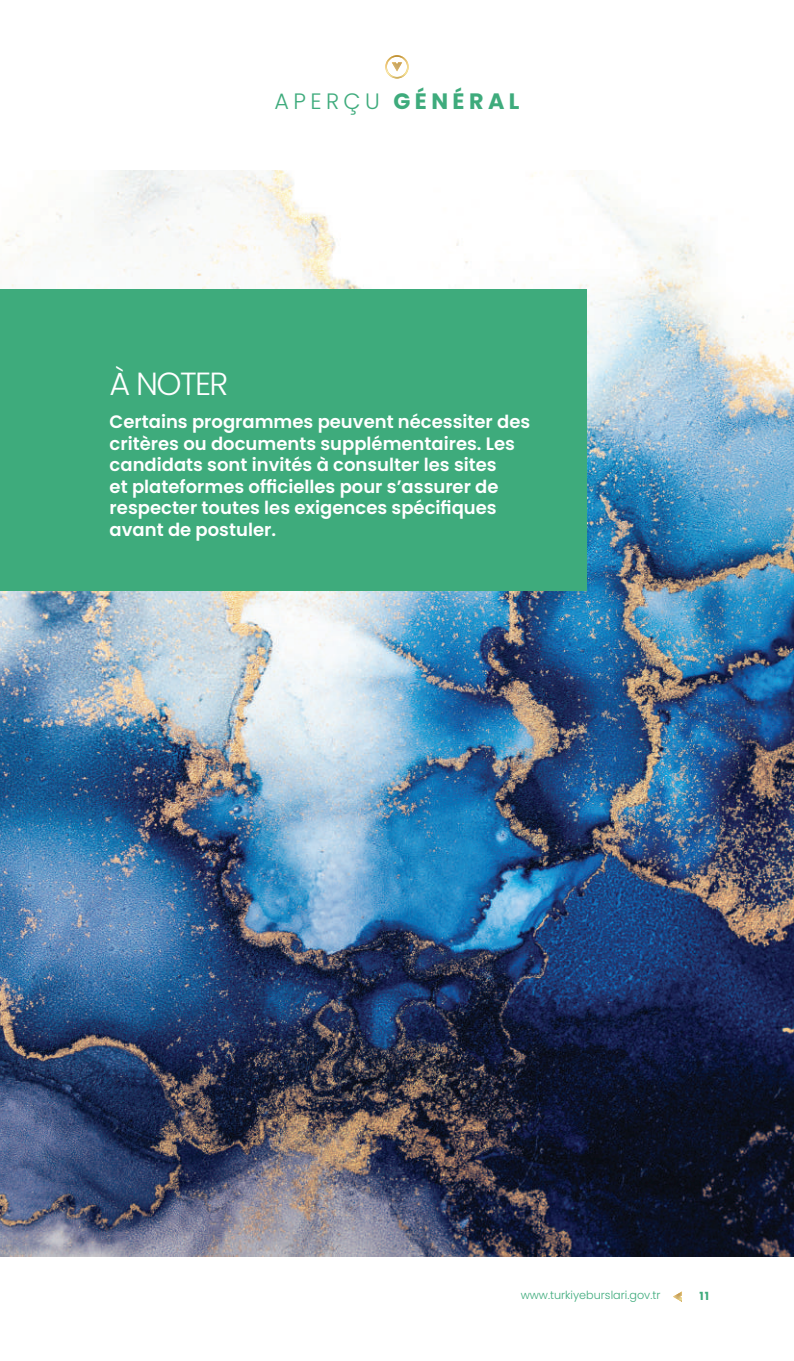
<style>
.page{position:relative;width:794px;height:1361px;background:#fff}
.page>*{position:absolute;margin:0;border:0;box-sizing:border-box;transform-origin:0 0}
.t1{font:300 32px "Poppins";letter-spacing:-.05em;color:#fff}
.t2{font:700 22.2px "Poppins";letter-spacing:.2em;color:#3eab7c}
.t3{font:600 18px/21.6px "Poppins";color:#fff}
.t4{font:300 11.2px "Poppins";color:#3eab7c}
.t5{font:700 11.2px "Poppins";color:#3eab7c}
.s1{font-weight:300}
</style>
<div class="page">
<img style="left:385px;top:55px;width:23px;height:23px">
<svg style="left:673px;top:1291px;width:9px;height:11px"></svg>
<img style="left:0;top:170px;width:794px;height:1086px">
<div style="left:0;top:289px;width:586px;height:302px;background:#3eab7c"></div>
<p class="t2" style="left:274px;top:89px;width:247px"><span class="s1">APERÇU</span> GÉNÉRAL</p>
<h1 class="t1" style="left:110px;top:365px;width:120px">À NOTER</h1>
<p class="t3" style="left:110px;top:411px;width:422px">Certains programmes peuvent nécessiter des critères ou documents supplémentaires. Les candidats sont invités à consulter les sites<br>et plateformes officielles pour s’assurer de respecter toutes les exigences spécifiques avant de postuler.</p>
<p class="t4" style="left:520px;top:1289px;width:141px">www.turkiyeburslari.gov.tr</p>
<p class="t5" style="left:699px;top:1289px;width:11px">11</p>
</div>
